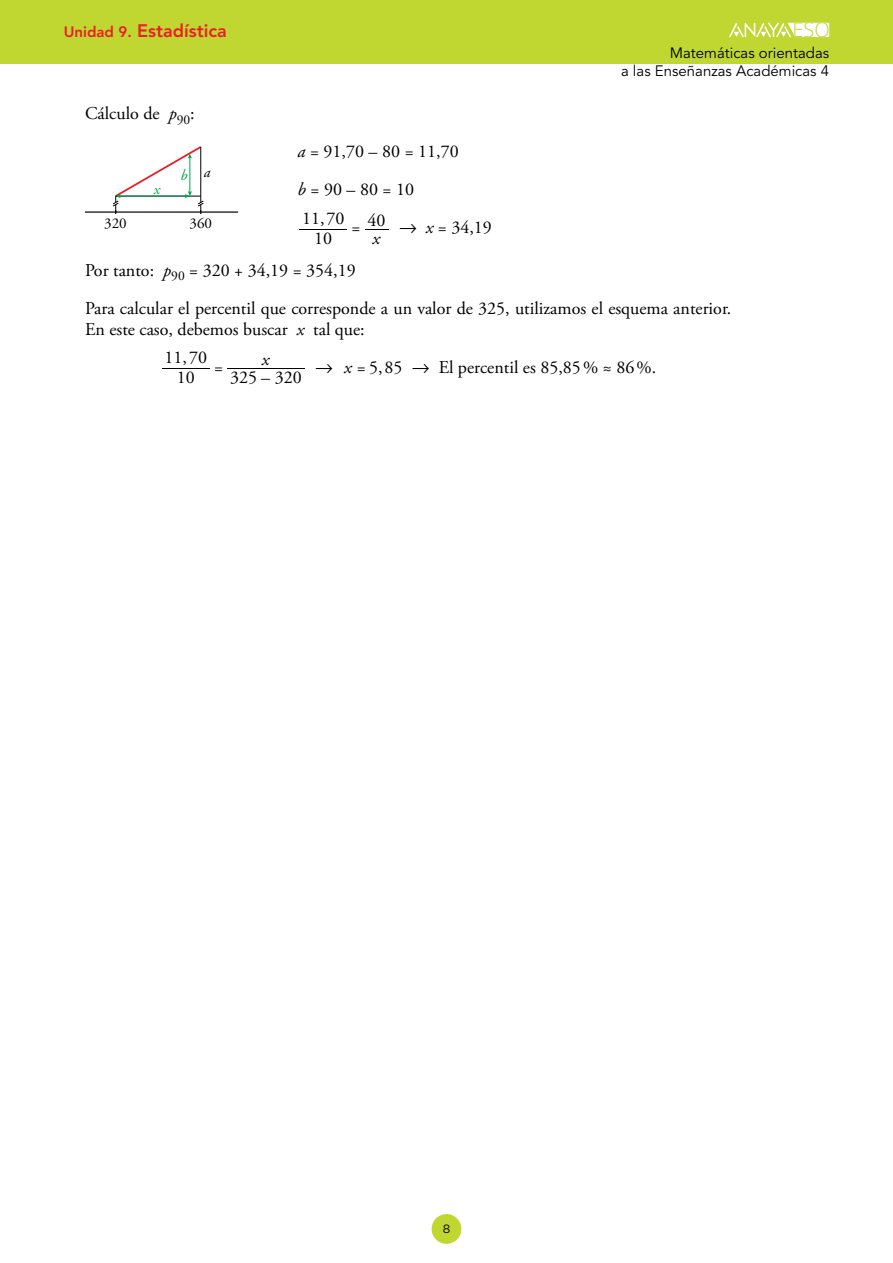
<style>
.page{position:relative;width:893px;height:1263px;background:#fff}
.page>*{position:absolute;margin:0;border:0;box-sizing:border-box;transform-origin:0 0}
.t1{font:300 20.25px "Open Sans";color:#bfd730}
.Soluciones_sangrado{font:18px/20.2px "Adobe Garamond Pro";color:#000;text-align:center}
.t2{font:800 18px "Avenir LT Std";color:#ed1d24}
.t3{font:italic 18px "Adobe Garamond Pro";color:#000}
.t4{font:18px "Anaya Math 1";color:#000}
.t5{font:15px/18px "Avenir LT Std";color:#000;text-align:right}
.t6{font:15px "Adobe Garamond Pro";color:#000}
.t7{font:italic 15px "Adobe Garamond Pro";color:#00a651}
.t8{font:12px "Gotham";color:#000}
.s1{font-size:15px}
.s2{font-style:italic}
</style>
<div class="page">
<div style="left:0;top:0;width:893px;height:64px;background:#bfd730"></div>
<svg style="left:729px;top:22px;width:100px;height:15px"></svg>
<div style="left:432px;top:1214px;width:29px;height:30px;background:#bfd730;border-radius:50%"></div>
<hr style="left:85px;top:211px;width:153px;height:2px;background:#000">
<svg style="left:113px;top:146px;width:91px;height:68px"></svg>
<hr style="left:299px;top:229px;width:48px;height:1px;background:#000">
<svg style="left:365px;top:229px;width:23px;height:1px"></svg>
<hr style="left:162px;top:368px;width:48px;height:1px;background:#000">
<hr style="left:227px;top:368px;width:78px;height:1px;background:#000">
<p class="t2" style="left:64px;top:20px;width:165px"><span class="s1">Unidad 9.</span> Estadística</p>
<p class="t1" style="left:792px;top:16px;width:39px">ESO</p>
<p class="Soluciones_sangrado" style="left:85px;top:104px;width:111px">Cálculo de <span class="s2">p</span><sub>90</sub>:</p>
<p class="t7" style="left:154px;top:180px;width:8px">x</p>
<p class="t7" style="left:181px;top:166px;width:31px">b <sup>a</sup></p>
<p class="Soluciones_sangrado" style="left:298px;top:142px;width:162px"><span class="s2">a</span> = 91,70 – 80 = 11,70</p>
<p class="Soluciones_sangrado" style="left:298px;top:180px;width:118px"><span class="s2">b</span>=90–80=10</p>
<p class="t5" style="left:621px;top:44px;width:210px">Matemáticas orientadas<br>a las Enseñanzas Académicas 4</p>
<p class="Soluciones_sangrado" style="left:302px;top:209px;width:44px">11 70</p>
<p class="Soluciones_sangrado" style="left:368px;top:211px;width:19px">40</p>
<p class="Soluciones_sangrado" style="left:352px;top:218px;width:10px">=</p>
<p class="Soluciones_sangrado" style="left:399px;top:218px;width:94px">→ <span class="s2">x</span> = 34,19</p>
<p class="Soluciones_sangrado" style="left:85px;top:260px;width:272px">Por tanto: <span class="s2">p</span><sub>90</sub> = 320 + 34,19 = 354,19</p>
<p class="Soluciones_sangrado" style="left:85px;top:298px;width:648px;line-height:21px;text-align:left">Para calcular el percentil que corresponde a un valor de 325, utilizamos el esquema anterior.<br>En este caso, debemos buscar <span class="s2">x</span> tal que:</p>
<p class="Soluciones_sangrado" style="left:182px;top:348px;width:6px">,</p>
<p class="t4" style="left:315px;top:354px;width:19px">8</p>
<p class="Soluciones_sangrado" style="left:378px;top:357px;width:6px">,</p>
<p class="t6" style="left:104px;top:214px;width:24px">320</p>
<p class="t6" style="left:190px;top:214px;width:24px">360</p>
<p class="Soluciones_sangrado" style="left:314px;top:209px;width:19px">,<br>10</p>
<p class="t3" style="left:373px;top:228px;width:9px">x</p>
<p class="Soluciones_sangrado" style="left:164px;top:348px;width:44px">11 70</p>
<p class="t3" style="left:262px;top:349px;width:9px">x</p>
<p class="Soluciones_sangrado" style="left:344px;top:357px;width:60px"><span class="s2">x</span> =5 85</p>
<p class="Soluciones_sangrado" style="left:214px;top:357px;width:10px">=</p>
<p class="Soluciones_sangrado" style="left:412px;top:357px;width:246px">→ El percentil es 85,85% ≈ 86%.</p>
<p class="Soluciones_sangrado" style="left:230px;top:368px;width:73px">325 320</p>
<p class="Soluciones_sangrado" style="left:177px;top:368px;width:19px">10</p>
<p class="Soluciones_sangrado" style="left:261px;top:368px;width:10px">–</p>
<p class="t8" style="left:443px;top:1221px;width:9px">8</p>
</div>
